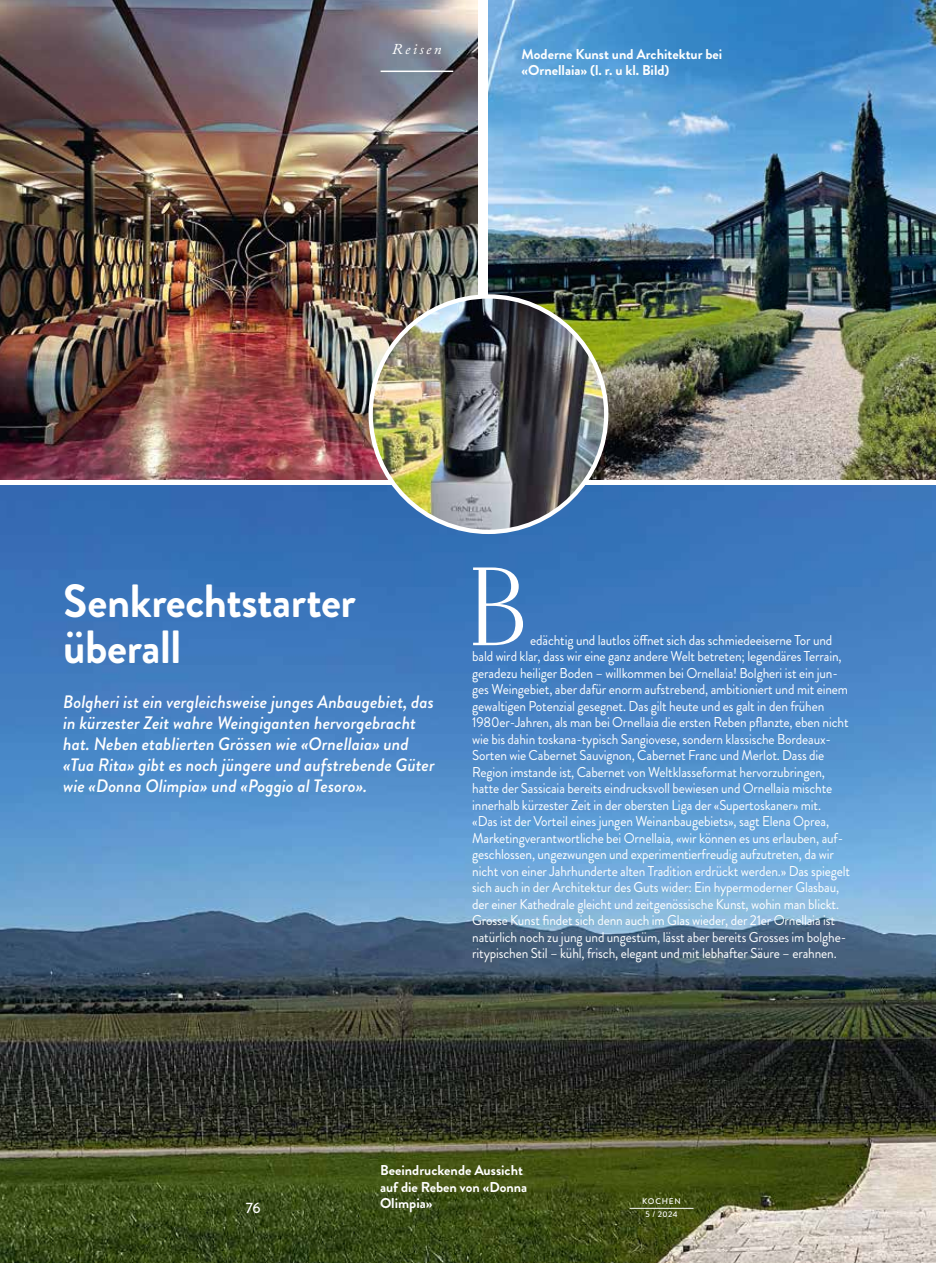
<style>
.page{position:relative;width:936px;height:1263px;background:#fff}
.page>*{position:absolute;margin:0;border:0;box-sizing:border-box;transform-origin:0 0}
.t1{font:300 112.35px "Fenice Pro ITC";color:#fff;scale:.94 1}
.t2{font:700 46.5px/46.3px "Brandon Grotesque";letter-spacing:-.01em;color:#fff;scale:.96 1}
.t3{font:italic 500 18px/21px "Brandon Grotesque";color:#fff}
.t4{font:italic 15px "Adobe Caslon Pro";letter-spacing:.16em;color:#fff}
.t5{font:500 15px "Brandon Grotesque";color:#fff}
.t6{font:14.25px/16.5px "Brandon Grotesque";letter-spacing:-.01em;color:#fff;scale:.94 1}
.t7{font:700 14.25px/16.5px "Brandon Grotesque";color:#fff}
.t8{font:500 8.25px/13.5px "Brandon Grotesque";letter-spacing:.07em;color:#fff;text-align:center}
</style>
<div class="page">
<img style="left:0;top:0;width:477px;height:479px">
<img style="left:488px;top:0;width:447px;height:479px">
<img style="left:0;top:485px;width:935px;height:778px">
<img style="left:370px;top:296px;width:236px;height:236px;border-radius:118px">
<hr style="left:629px;top:1208px;width:64px;height:1px;background:#fff">
<hr style="left:380px;top:71px;width:73px;height:1px;background:#fff">
<p class="t4" style="left:392px;top:40px;width:51px">Reisen</p>
<p class="t7" style="left:521px;top:46px;width:202px">Moderne Kunst und Architektur bei «Ornellaia» (l. r. u kl. Bild)</p>
<h2 class="t2" style="left:63px;top:578px;width:306px">Senkrechtstarter überall</h2>
<p class="t3" style="left:63px;top:692px;width:373px">Bolgheri ist ein vergleichsweise junges Anbaugebiet, das in kürzester Zeit wahre Weingiganten hervorgebracht hat. Neben etablierten Grössen wie «Ornellaia» und «Tua Rita» gibt es noch jüngere und aufstrebende Güter wie «Donna Olimpia» und «Poggio al Tesoro».</p>
<h1 class="t1" style="left:466px;top:539px;width:68px">B</h1>
<p class="t6" style="left:472px;top:631px;width:403px;text-indent:58px">edächtig und lautlos öffnet sich das schmiedeeiserne Tor und bald wird klar, dass wir eine ganz andere Welt betreten; legendäres Terrain, geradezu heiliger Boden – willkommen bei Ornellaia! Bolgheri ist ein jun&shy;ges Weingebiet, aber dafür enorm aufstrebend, ambitioniert und mit einem gewaltigen Potenzial gesegnet. Das gilt heute und es galt in den frühen 1980er-Jahren, als man bei Ornellaia die ersten Reben pflanzte, eben nicht wie bis dahin toskana-typisch Sangiovese, sondern klassische Bordeaux-Sorten wie Cabernet Sauvignon, Cabernet Franc und Merlot. Dass die Region imstande ist, Cabernet von Weltklasseformat hervorzubringen, hatte der Sassicaia bereits eindrucksvoll bewiesen und Ornellaia mischte innerhalb kürzester Zeit in der obersten Liga der «Supertoskaner» mit.<br>«Das ist der Vorteil eines jungen Weinanbaugebiets», sagt Elena Oprea, Marketingverantwortliche bei Ornellaia, «wir können es uns erlauben, auf&shy;geschlossen, ungezwungen und experimentierfreudig aufzutreten, da wir nicht von einer Jahrhunderte alten Tradition erdrückt werden.» Das spiegelt sich auch in der Architektur des Guts wider: Ein hypermoderner Glasbau, der einer Kathedrale gleicht und zeitgenössische Kunst, wohin man blickt.<br>Grosse Kunst findet sich denn auch im Glas wieder, der 21er Ornellaia ist natürlich noch zu jung und ungestüm, lässt aber bereits Grosses im bolghe&shy;ritypischen Stil – kühl, frisch, elegant und mit lebhafter Säure – erahnen.</p>
<p class="t5" style="left:246px;top:1197px;width:16px">76</p>
<p class="t7" style="left:380px;top:1162px;width:149px">Beeindruckende Aussicht auf die Reben von «Donna<br>Olimpia»</p>
<p class="t8" style="left:642px;top:1194px;width:40px">KOCHEN<br>5 / 2024</p>
</div>
